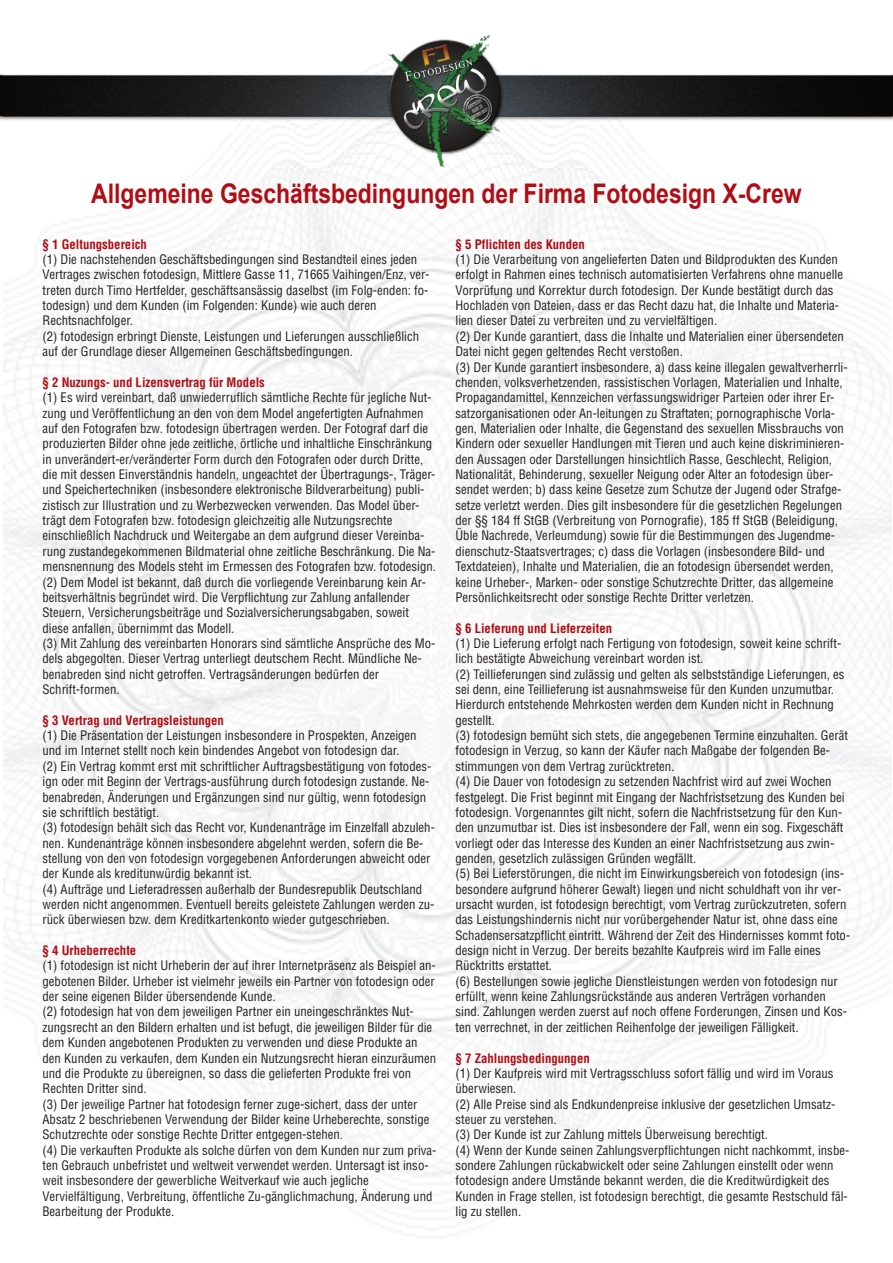
<style>
.page{position:relative;width:893px;height:1263px;background:#fff}
.page>*{position:absolute;margin:0;border:0;box-sizing:border-box;transform-origin:0 0}
.t1{font:700 27px "Arial";color:#b00d15;scale:.85 1}
.t2{font:condensed 12.75px/15.3px "Helvetica";color:#231f20}
.t3{font:700 condensed 12.75px "Helvetica";color:#b00d15}
</style>
<div class="page">
<img style="left:4px;top:174px;width:888px;height:1005px">
<img style="left:0;top:34px;width:893px;height:140px">
<h1 class="t1" style="left:91px;top:178px;width:837px">Allgemeine Geschäftsbedingungen der Firma Fotodesign X-Crew</h1>
<p class="t3" style="left:43px;top:239px;width:106px">§ 1 Geltungsbereich</p>
<p class="t2" style="left:43px;top:253px;width:388px">(1) Die nachstehenden Geschäftsbedingungen sind Bestandteil eines jeden Vertrages zwischen fotodesign, Mittlere Gasse 11, 71665 Vaihingen/Enz, ver&shy;treten durch Timo Hertfelder, geschäftsansässig daselbst (im Folg-enden: fo&shy;todesign) und dem Kunden (im Folgenden: Kunde) wie auch deren Rechtsnachfolger.<br>(2) fotodesign erbringt Dienste, Leistungen und Lieferungen ausschließlich auf der Grundlage dieser Allgemeinen Geschäftsbedingungen.</p>
<p class="t3" style="left:43px;top:377px;width:224px">§ 2 Nuzungs- und Lizensvertrag für Models</p>
<p class="t2" style="left:43px;top:391px;width:395px">(1) Es wird vereinbart, daß unwiederruflich sämtliche Rechte für jegliche Nut&shy;zung und Veröffentlichung an den von dem Model angefertigten Aufnahmen auf den Fotografen bzw. fotodesign übertragen werden. Der Fotograf darf die produzierten Bilder ohne jede zeitliche, örtliche und inhaltliche Einschränkung in unverändert-er/veränderter Form durch den Fotografen oder durch Dritte, die mit dessen Einverständnis handeln, ungeachtet der Übertragungs-, Träger&shy;und Speichertechniken (insbesondere elektronische Bildverarbeitung) publi&shy;zistisch zur Illustration und zu Werbezwecken verwenden. Das Model über&shy;trägt dem Fotografen bzw. fotodesign gleichzeitig alle Nutzungsrechte einschließlich Nachdruck und Weitergabe an dem aufgrund dieser Vereinba&shy;rung zustandegekommenen Bildmaterial ohne zeitliche Beschränkung. Die Na&shy;mensnennung des Models steht im Ermessen des Fotografen bzw. fotodesign. (2) Dem Model ist bekannt, daß durch die vorliegende Vereinbarung kein Ar&shy;beitsverhältnis begründet wird. Die Verpflichtung zur Zahlung anfallender Steuern, Versicherungsbeiträge und Sozialversicherungsabgaben, soweit diese anfallen, übernimmt das Modell.<br>(3) Mit Zahlung des vereinbarten Honorars sind sämtliche Ansprüche des Mo&shy;dels abgegolten. Dieser Vertrag unterliegt deutschem Recht. Mündliche Ne&shy;benabreden sind nicht getroffen. Vertragsänderungen bedürfen der Schrift-formen.</p>
<p class="t3" style="left:43px;top:715px;width:183px">§ 3 Vertrag und Vertragsleistungen</p>
<p class="t2" style="left:43px;top:729px;width:394px">(1) Die Präsentation der Leistungen insbesondere in Prospekten, Anzeigen und im Internet stellt noch kein bindendes Angebot von fotodesign dar.<br>(2) Ein Vertrag kommt erst mit schriftlicher Auftragsbestätigung von fotodes&shy;ign oder mit Beginn der Vertrags-ausführung durch fotodesign zustande. Ne&shy;benabreden, Änderungen und Ergänzungen sind nur gültig, wenn fotodesign sie schriftlich bestätigt.<br>(3) fotodesign behält sich das Recht vor, Kundenanträge im Einzelfall abzuleh&shy;nen. Kundenanträge können insbesondere abgelehnt werden, sofern die Be&shy;stellung von den von fotodesign vorgegebenen Anforderungen abweicht oder der Kunde als kreditunwürdig bekannt ist.<br>(4) Aufträge und Lieferadressen außerhalb der Bundesrepublik Deutschland werden nicht angenommen. Eventuell bereits geleistete Zahlungen werden zu&shy;rück überwiesen bzw. dem Kreditkartenkonto wieder gutgeschrieben.</p>
<p class="t3" style="left:43px;top:945px;width:95px">§ 4 Urheberrechte</p>
<p class="t2" style="left:43px;top:959px;width:395px">(1) fotodesign ist nicht Urheberin der auf ihrer Internetpräsenz als Beispiel an&shy;gebotenen Bilder. Urheber ist vielmehr jeweils ein Partner von fotodesign oder der seine eigenen Bilder übersendende Kunde.<br>(2) fotodesign hat von dem jeweiligen Partner ein uneingeschränktes Nut&shy;zungsrecht an den Bildern erhalten und ist befugt, die jeweiligen Bilder für die dem Kunden angebotenen Produkten zu verwenden und diese Produkte an den Kunden zu verkaufen, dem Kunden ein Nutzungsrecht hieran einzuräumen und die Produkte zu übereignen, so dass die gelieferten Produkte frei von Rechten Dritter sind.<br>(3) Der jeweilige Partner hat fotodesign ferner zuge-sichert, dass der unter Absatz 2 beschriebenen Verwendung der Bilder keine Urheberechte, sonstige Schutzrechte oder sonstige Rechte Dritter entgegen-stehen.<br>(4) Die verkauften Produkte als solche dürfen von dem Kunden nur zum priva&shy;ten Gebrauch unbefristet und weltweit verwendet werden. Untersagt ist inso&shy;weit insbesondere der gewerbliche Weitverkauf wie auch jegliche Vervielfältigung, Verbreitung, öffentliche Zu-gänglichmachung, Änderung und Bearbeitung der Produkte.</p>
<p class="t3" style="left:455px;top:239px;width:131px">§ 5 Pflichten des Kunden</p>
<p class="t2" style="left:455px;top:253px;width:394px">(1) Die Verarbeitung von angelieferten Daten und Bildprodukten des Kunden erfolgt in Rahmen eines technisch automatisierten Verfahrens ohne manuelle Vorprüfung und Korrektur durch fotodesign. Der Kunde bestätigt durch das Hochladen von Dateien, dass er das Recht dazu hat, die Inhalte und Materia&shy;lien dieser Datei zu verbreiten und zu vervielfältigen.<br>(2) Der Kunde garantiert, dass die Inhalte und Materialien einer übersendeten Datei nicht gegen geltendes Recht verstoßen.<br>(3) Der Kunde garantiert insbesondere, a) dass keine illegalen gewaltverherrli&shy;chenden, volksverhetzenden, rassistischen Vorlagen, Materialien und Inhalte, Propagandamittel, Kennzeichen verfassungswidriger Parteien oder ihrer Er&shy;satzorganisationen oder An-leitungen zu Straftaten; pornographische Vorla&shy;gen, Materialien oder Inhalte, die Gegenstand des sexuellen Missbrauchs von Kindern oder sexueller Handlungen mit Tieren und auch keine diskriminieren&shy;den Aussagen oder Darstellungen hinsichtlich Rasse, Geschlecht, Religion, Nationalität, Behinderung, sexueller Neigung oder Alter an fotodesign über&shy;sendet werden; b) dass keine Gesetze zum Schutze der Jugend oder Strafge&shy;setze verletzt werden. Dies gilt insbesondere für die gesetzlichen Regelungen der §§ 184 ff StGB (Verbreitung von Pornografie), 185 ff StGB (Beleidigung, Üble Nachrede, Verleumdung) sowie für die Bestimmungen des Jugendme&shy;dienschutz-Staatsvertrages; c) dass die Vorlagen (insbesondere Bild- und Textdateien), Inhalte und Materialien, die an fotodesign übersendet werden, keine Urheber-, Marken- oder sonstige Schutzrechte Dritter, das allgemeine Persönlichkeitsrecht oder sonstige Rechte Dritter verletzen.</p>
<p class="t3" style="left:455px;top:623px;width:158px">§ 6 Lieferung und Lieferzeiten</p>
<p class="t2" style="left:455px;top:637px;width:396px">(1) Die Lieferung erfolgt nach Fertigung von fotodesign, soweit keine schrift&shy;lich bestätigte Abweichung vereinbart worden ist.<br>(2) Teillieferungen sind zulässig und gelten als selbstständige Lieferungen, es sei denn, eine Teillieferung ist ausnahmsweise für den Kunden unzumutbar.<br>Hierdurch entstehende Mehrkosten werden dem Kunden nicht in Rechnung gestellt.<br>(3) fotodesign bemüht sich stets, die angegebenen Termine einzuhalten. Gerät fotodesign in Verzug, so kann der Käufer nach Maßgabe der folgenden Be&shy;stimmungen von dem Vertrag zurücktreten.<br>(4) Die Dauer von fotodesign zu setzenden Nachfrist wird auf zwei Wochen festgelegt. Die Frist beginnt mit Eingang der Nachfristsetzung des Kunden bei fotodesign. Vorgenanntes gilt nicht, sofern die Nachfristsetzung für den Kun&shy;den unzumutbar ist. Dies ist insbesondere der Fall, wenn ein sog. Fixgeschäft vorliegt oder das Interesse des Kunden an einer Nachfristsetzung aus zwin&shy;genden, gesetzlich zulässigen Gründen wegfällt.<br>(5) Bei Lieferstörungen, die nicht im Einwirkungsbereich von fotodesign (ins&shy;besondere aufgrund höherer Gewalt) liegen und nicht schuldhaft von ihr ver&shy;ursacht wurden, ist fotodesign berechtigt, vom Vertrag zurückzutreten, sofern das Leistungshindernis nicht nur vorübergehender Natur ist, ohne dass eine Schadensersatzpflicht eintritt. Während der Zeit des Hindernisses kommt foto&shy;design nicht in Verzug. Der bereits bezahlte Kaufpreis wird im Falle eines Rücktritts erstattet.<br>(6) Bestellungen sowie jegliche Dienstleistungen werden von fotodesign nur erfüllt, wenn keine Zahlungsrückstände aus anderen Verträgen vorhanden sind. Zahlungen werden zuerst auf noch offene Forderungen, Zinsen und Kos&shy;ten verrechnet, in der zeitlichen Reihenfolge der jeweiligen Fälligkeit.</p>
<p class="t3" style="left:455px;top:1053px;width:136px">§ 7 Zahlungsbedingungen</p>
<p class="t2" style="left:455px;top:1067px;width:395px">(1) Der Kaufpreis wird mit Vertragsschluss sofort fällig und wird im Voraus überwiesen.<br>(2) Alle Preise sind als Endkundenpreise inklusive der gesetzlichen Umsatz&shy;steuer zu verstehen.<br>(3) Der Kunde ist zur Zahlung mittels Überweisung berechtigt.<br>(4) Wenn der Kunde seinen Zahlungsverpflichtungen nicht nachkommt, insbe&shy;sondere Zahlungen rückabwickelt oder seine Zahlungen einstellt oder wenn fotodesign andere Umstände bekannt werden, die die Kreditwürdigkeit des Kunden in Frage stellen, ist fotodesign berechtigt, die gesamte Restschuld fäl&shy;lig zu stellen.</p>
</div>
